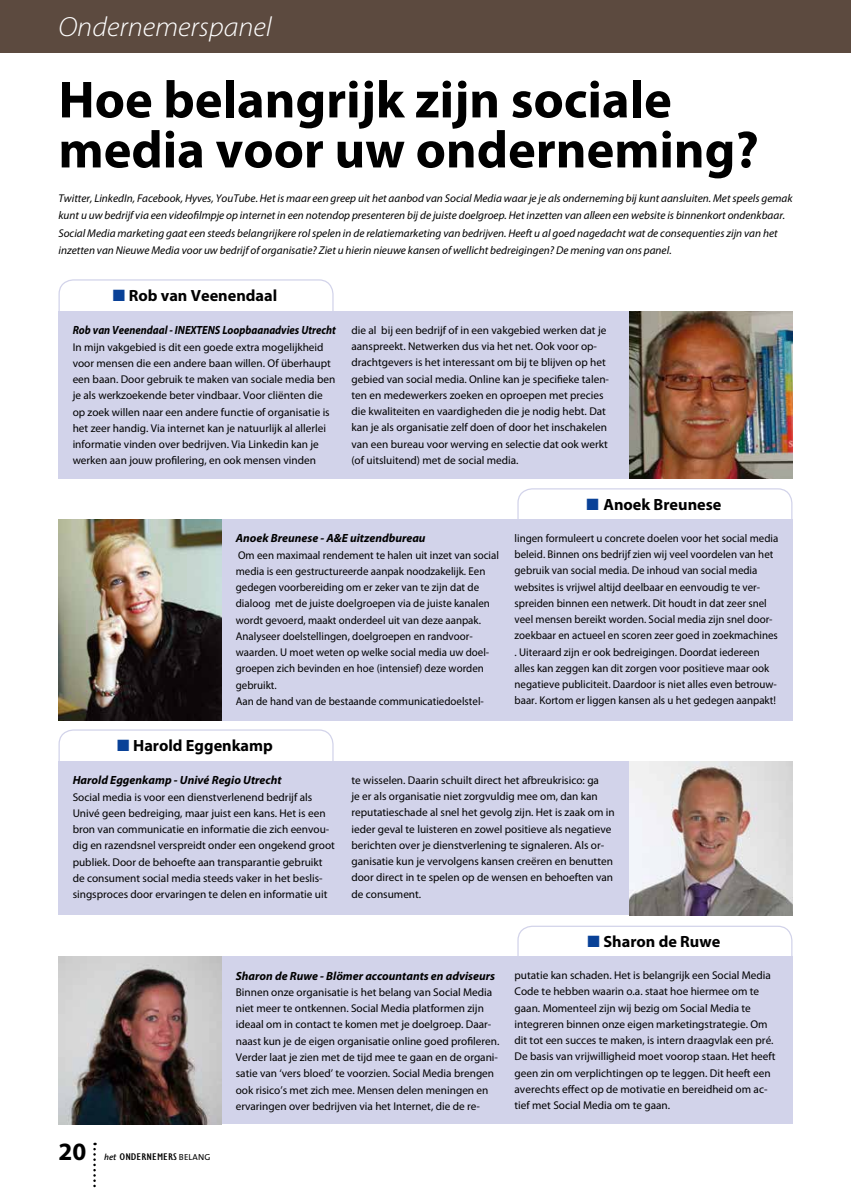
<style>
.page{position:relative;width:851px;height:1188px;background:#fff}
.page>*{position:absolute;margin:0;border:0;box-sizing:border-box;transform-origin:0 0}
.t1{font:700 52.5px/50px "Myriad Pro";color:#000}
.t2{font:italic 300 27.75px "Myriad Pro";color:#fff;scale:1.05 1}
.t3{font:700 25px "Myriad Pro";color:#000}
.t4{font:700 16.25px "Myriad Pro";color:#000}
.t5{font:italic 700 11.88px "Myriad Pro";color:#000}
.t6{font:italic 700 11.88px "Myriad Pro";color:#000;scale:.9 1}
.t7{font:11.25px/16.2px "Myriad Pro";color:#000}
.t8{font:italic 11.25px/17.5px "Myriad Pro";color:#000}
.t9{font:condensed 10px "Gill Sans Std";color:#000;scale:1.35 1}
.s1{color:#094197}
.s2{font-family:"The Sans";font-weight:600;font-style:italic;font-stretch:normal;font-size:8.75px}
.s3{font-family:"The Sans";font-stretch:normal;font-size:8.75px}
</style>
<div class="page">
<svg style="left:93px;top:1142px;width:3px;height:46px"></svg>
<div style="left:0;top:0;width:850px;height:53px;background:#5c4a3f"></div>
<div style="left:517px;top:488px;width:275px;height:64px;border:1px solid #d2d3ea;border-radius:14px"></div>
<div style="left:221px;top:519px;width:571px;height:201px;background:#d2d3ea"></div>
<img style="left:58px;top:519px;width:163px;height:201px">
<div style="left:517px;top:925px;width:275px;height:64px;border:1px solid #d2d3ea;border-radius:14px"></div>
<div style="left:221px;top:956px;width:571px;height:167px;background:#d2d3ea"></div>
<img style="left:58px;top:956px;width:163px;height:167px">
<div style="left:58px;top:729px;width:275px;height:64px;border:1px solid #d2d3ea;border-radius:14px"></div>
<div style="left:58px;top:761px;width:571px;height:153px;background:#d2d3ea"></div>
<img style="left:629px;top:761px;width:163px;height:153px">
<div style="left:58px;top:279px;width:275px;height:64px;border:1px solid #d2d3ea;border-radius:14px"></div>
<div style="left:58px;top:311px;width:571px;height:167px;background:#d2d3ea"></div>
<img style="left:629px;top:311px;width:163px;height:167px">
<h2 class="t2" style="left:58px;top:12px;width:204px">Ondernemerspanel</h2>
<h1 class="t1" style="left:58px;top:75px;width:701px">Hoe belangrijk zijn sociale media voor uw onderneming?</h1>
<p class="t8" style="left:58px;top:189px;width:735px">Twitter, LinkedIn, Facebook, Hyves, YouTube. Het is maar een greep uit het aanbod van Social Media waar je je als onderneming bij kunt aansluiten. Met speels gemak kunt u uw bedrijf via een videofilmpje op internet in een notendop presenteren bij de juiste doelgroep. Het inzetten van alleen een website is binnenkort ondenkbaar.<br>Social Media marketing gaat een steeds belangrijkere rol spelen in de relatiemarketing van bedrijven. Heeft u al goed nagedacht wat de consequenties zijn van het inzetten van Nieuwe Media voor uw bedrijf of organisatie? Ziet u hierin nieuwe kansen of wellicht bedreigingen? De mening van ons panel.</p>
<h3 class="t4" style="left:113px;top:286px;width:166px"><span class="s1">■</span> Rob van Veenendaal</h3>
<p class="t6" style="left:73px;top:324px;width:294px">Rob van Veenendaal - INEXTENS Loopbaanadvies Utrecht</p>
<p class="t7" style="left:73px;top:339px;width:264px">In mijn vakgebied is dit een goede extra mogelijkheid voor mensen die een andere baan willen. Of überhaupt een baan. Door gebruik te maken van sociale media ben je als werkzoekende beter vindbaar. Voor cliënten die op zoek willen naar een andere functie of organisatie is het zeer handig. Via internet kan je natuurlijk al allerlei informatie vinden over bedrijven. Via Linkedin kan je werken aan jouw profilering, en ook mensen vinden</p>
<p class="t7" style="left:351px;top:322px;width:259px">die al bij een bedrijf of in een vakgebied werken dat je aanspreekt. Netwerken dus via het net. Ook voor op&shy;drachtgevers is het interessant om bij te blijven op het gebied van social media. Online kan je specifieke talen&shy;ten en medewerkers zoeken en oproepen met precies die kwaliteiten en vaardigheden die je nodig hebt. Dat kan je als organisatie zelf doen of door het inschakelen van een bureau voor werving en selectie dat ook werkt (of uitsluitend) met de social media.</p>
<h3 class="t4" style="left:586px;top:495px;width:136px"><span class="s1">■</span> Anoek Breunese</h3>
<p class="t5" style="left:236px;top:531px;width:191px">Anoek Breunese - A&amp;E uitzendbureau</p>
<p class="t7" style="left:236px;top:546px;width:265px">Om een maximaal rendement te halen uit inzet van social media is een gestructureerde aanpak noodzakelijk. Een gedegen voorbereiding om er zeker van te zijn dat de dialoog met de juiste doelgroepen via de juiste kanalen wordt gevoerd, maakt onderdeel uit van deze aanpak.<br>Analyseer doelstellingen, doelgroepen en randvoor&shy;waarden. U moet weten op welke social media uw doel&shy;groepen zich bevinden en hoe (intensief) deze worden gebruikt.<br>Aan de hand van de bestaande communicatiedoelstel-</p>
<p class="t7" style="left:514px;top:530px;width:265px">lingen formuleert u concrete doelen voor het social media beleid. Binnen ons bedrijf zien wij veel voordelen van het gebruik van social media. De inhoud van social media websites is vrijwel altijd deelbaar en eenvoudig te ver&shy;spreiden binnen een netwerk. Dit houdt in dat zeer snel veel mensen bereikt worden. Social media zijn snel door&shy;zoekbaar en actueel en scoren zeer goed in zoekmachines . Uiteraard zijn er ook bedreigingen. Doordat iedereen alles kan zeggen kan dit zorgen voor positieve maar ook negatieve publiciteit. Daardoor is niet alles even betrouw&shy;baar. Kortom er liggen kansen als u het gedegen aanpakt!</p>
<h3 class="t4" style="left:117px;top:736px;width:157px"><span class="s1">■</span> Harold Eggenkamp</h3>
<p class="t5" style="left:73px;top:773px;width:210px">Harold Eggenkamp - Univé Regio Utrecht</p>
<p class="t7" style="left:73px;top:788px;width:264px">Social media is voor een dienstverlenend bedrijf als Univé geen bedreiging, maar juist een kans. Het is een bron van communicatie en informatie die zich eenvou&shy;dig en razendsnel verspreidt onder een ongekend groot publiek. Door de behoefte aan transparantie gebruikt de consument social media steeds vaker in het beslis&shy;singsproces door ervaringen te delen en informatie uit</p>
<p class="t7" style="left:351px;top:772px;width:265px">te wisselen. Daarin schuilt direct het afbreukrisico: ga<br>je er als organisatie niet zorgvuldig mee om, dan kan reputatieschade al snel het gevolg zijn. Het is zaak om in ieder geval te luisteren en zowel positieve als negatieve berichten over je dienstverlening te signaleren. Als or&shy;ganisatie kun je vervolgens kansen creëren en benutten door direct in te spelen op de wensen en behoeften van de consument.</p>
<h3 class="t4" style="left:587px;top:932px;width:134px"><span class="s1">■</span> Sharon de Ruwe</h3>
<h3 class="t3" style="left:58px;top:1137px;width:29px">20</h3>
<p class="t9" style="left:104px;top:1151px;width:80px"><span class="s2">het</span> ONDERNEMERS <span class="s3">BELANG</span></p>
<p class="t5" style="left:236px;top:968px;width:261px">Sharon de Ruwe - Blömer accountants en adviseurs</p>
<p class="t7" style="left:236px;top:983px;width:265px">Binnen onze organisatie is het belang van Social Media niet meer te ontkennen. Social Media platformen zijn ideaal om in contact te komen met je doelgroep. Daar&shy;naast kun je de eigen organisatie online goed profileren.<br>Verder laat je zien met de tijd mee te gaan en de organi&shy;satie van ‘vers bloed’ te voorzien. Social Media brengen ook risico’s met zich mee. Mensen delen meningen en ervaringen over bedrijven via het Internet, die de re-</p>
<p class="t7" style="left:514px;top:967px;width:262px">putatie kan schaden. Het is belangrijk een Social Media Code te hebben waarin o.a. staat hoe hiermee om te gaan. Momenteel zijn wij bezig om Social Media te integreren binnen onze eigen marketingstrategie. Om dit tot een succes te maken, is intern draagvlak een pré.<br>De basis van vrijwilligheid moet voorop staan. Het heeft geen zin om verplichtingen op te leggen. Dit heeft een averechts effect op de motivatie en bereidheid om ac&shy;tief met Social Media om te gaan.</p>
</div>
